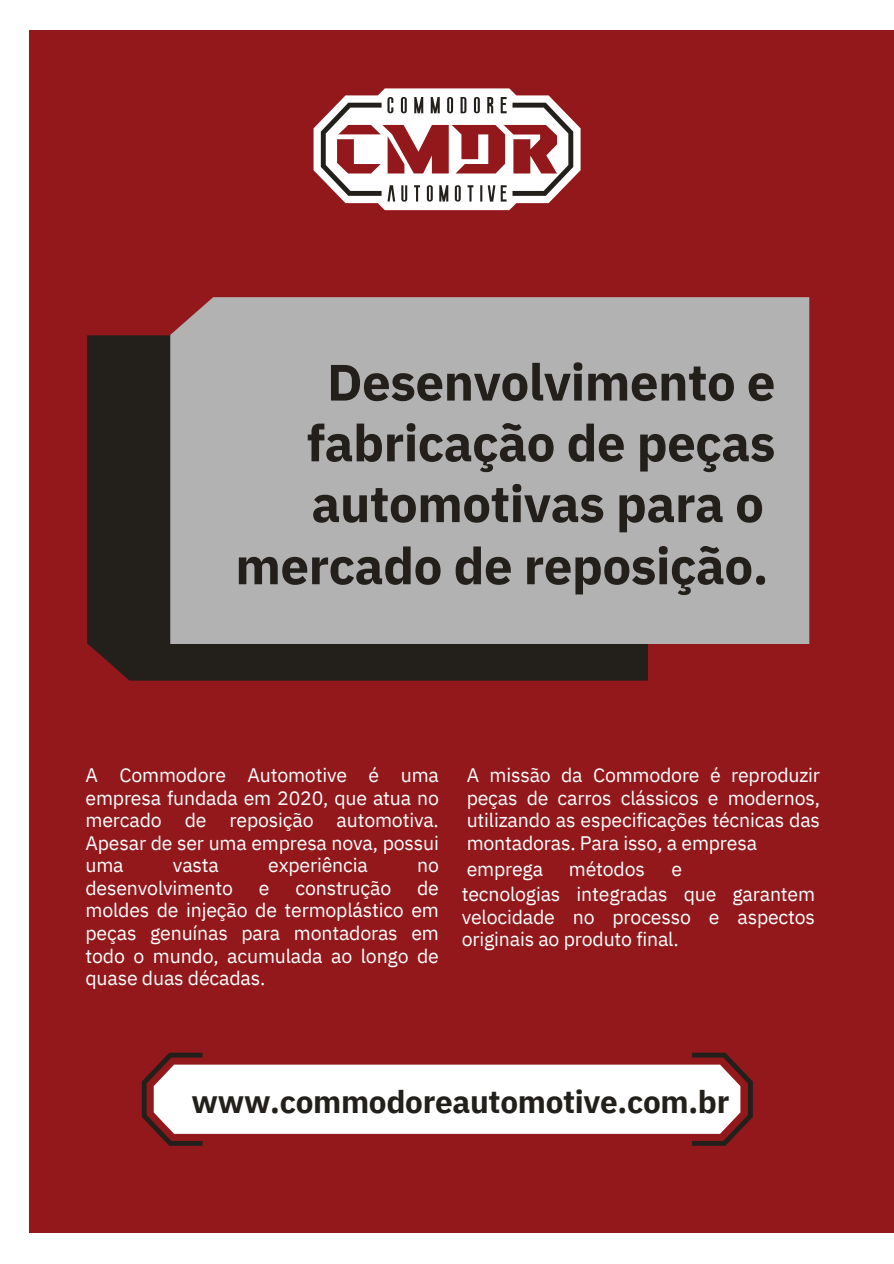
<style>
.page{position:relative;width:894px;height:1264px;background:#fff}
.page>*{position:absolute;margin:0;border:0;box-sizing:border-box;transform-origin:0 0}
.t1{font:700 51px/60.8px "IBM Plex Sans";letter-spacing:-.01em;color:#23201c;text-align:center}
.t2{font:700 31.5px "IBM Plex Sans";letter-spacing:-.01em;color:#23201c}
.t3{font:19.5px/22.5px "IBM Plex Sans";letter-spacing:-.01em;color:#fff;text-align:justify}
</style>
<div class="page">
<div style="left:30px;top:30px;width:863px;height:1202px;background:#93181c"></div>
<svg style="left:313px;top:88px;width:267px;height:122px"></svg>
<div style="left:87px;top:335px;width:560px;height:345px;background:#23201c"></div>
<div style="left:169px;top:297px;width:640px;height:347px;background:#b3b2b2"></div>
<svg style="left:142px;top:1052px;width:610px;height:93px"></svg>
<p class="t1" style="left:306px;top:351px;width:470px">Desenvolvimento e fabricação de peças automotivas para o</p>
<p class="t1" style="left:235px;top:534px;width:534px">mercado de reposição.</p>
<p class="t3" style="left:85px;top:763px;width:355px">A Commodore Automotive é uma empresa fundada em 2020, que atua no mercado de reposição automotiva.<br>Apesar de ser uma empresa nova, possui uma</p>
<p class="t3" style="left:173px;top:853px;width:47px">vasta</p>
<p class="t3" style="left:268px;top:853px;width:101px">experiência</p>
<p class="t3" style="left:417px;top:853px;width:23px">no</p>
<p class="t3" style="left:85px;top:876px;width:149px">desenvolvimento</p>
<p class="t3" style="left:259px;top:876px;width:12px">e</p>
<p class="t3" style="left:295px;top:876px;width:97px">construção</p>
<p class="t3" style="left:85px;top:876px;width:355px;text-indent:331px">de moldes de injeção de termoplástico em peças genuínas para montadoras em todo o mundo, acumulada ao longo de quase duas décadas.</p>
<h1 class="t3" style="left:466px;top:763px;width:355px">A missão da Commodore é reproduzir peças de carros clássicos e modernos, utilizando as especificações técnicas das montadoras. Para isso, a empresa</h1>
<h1 class="t3" style="left:466px;top:857px;width:78px">emprega</h1>
<p class="t3" style="left:568px;top:857px;width:78px">métodos</p>
<p class="t3" style="left:671px;top:857px;width:12px">e</p>
<p class="t3" style="left:461px;top:882px;width:355px">tecnologias integradas que garantem velocidade no processo e aspectos originais ao produto final.</p>
<p class="t2" style="left:191px;top:1080px;width:539px">www.commodoreautomotive.com.br</p>
</div>
